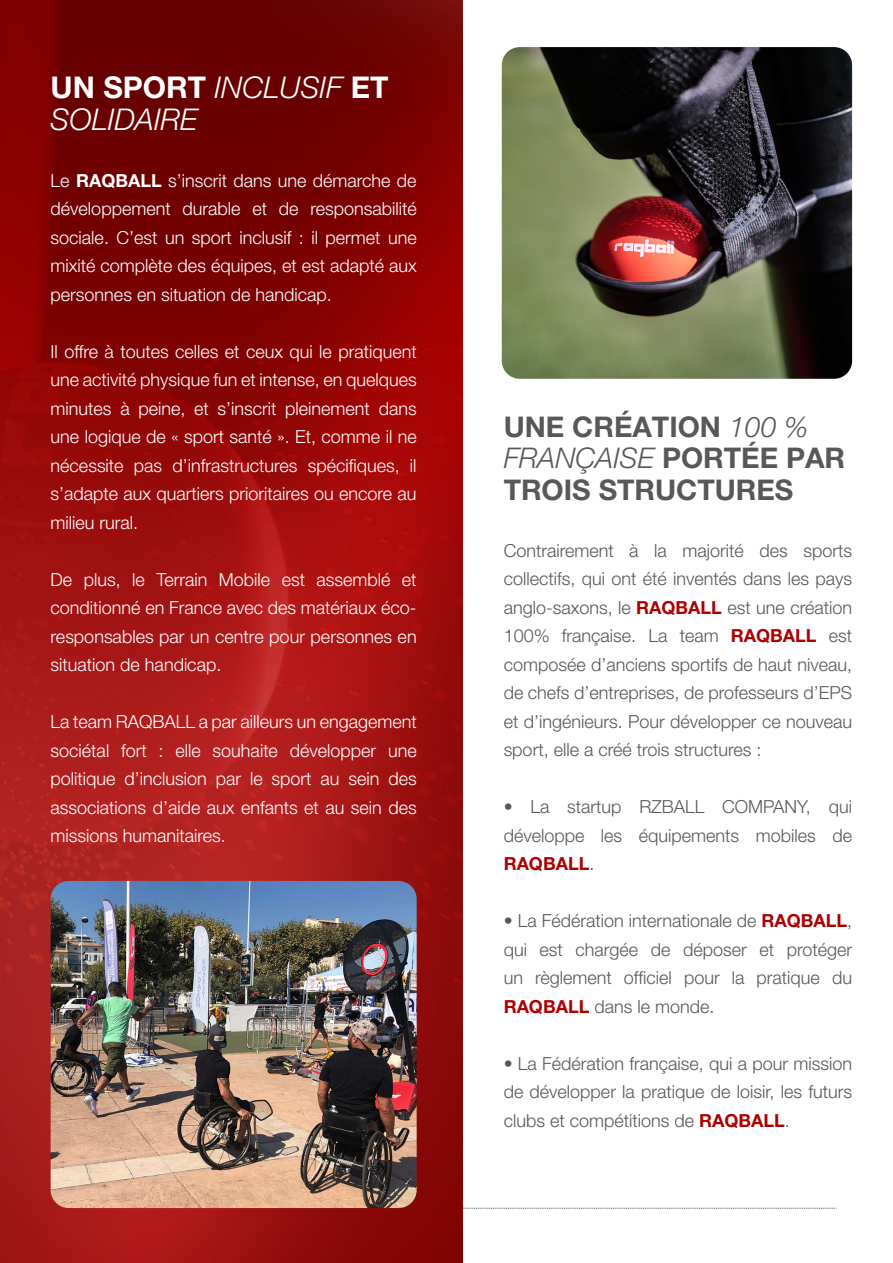
<style>
.page{position:relative;width:893px;height:1263px;background:#fff}
.page>*{position:absolute;margin:0;border:0;box-sizing:border-box;transform-origin:0 0}
.t1{font:italic 300 30px/31.5px "Helvetica Neue LT Pro";color:#fff}
.t2{font:700 28.5px/31.5px "Helvetica Neue LT Pro";color:#57585a}
.t3{font:300 18px/28.5px "Helvetica Neue LT Pro";color:#fff;text-align:justify}
.t4{font:300 18px/28.5px "Helvetica Neue LT Pro";color:#57585a;text-align:justify}
.s1{font-weight:700;font-style:normal}
.s2{font-weight:700}
.s3{font-weight:300;font-style:italic}
.s4{font-weight:700;color:#ad0000}
</style>
<div class="page">
<svg style="left:462px;top:1208px;width:374px;height:1px"></svg>
<img style="left:502px;top:47px;width:350px;height:332px">
<img style="left:0;top:0;width:462px;height:1263px">
<img style="left:51px;top:881px;width:366px;height:327px">
<p class="t1" style="left:51px;top:72px;width:339px"><span class="s1">UN SPORT</span> INCLUSIF <span class="s1">ET<br></span>SOLIDAIRE</p>
<p class="t3" style="left:51px;top:166px;width:368px">Le <span class="s2">RAQBALL</span> s’inscrit dans une démarche de développement durable et de responsabilité sociale. C’est un sport inclusif : il permet une mixité complète des équipes, et est adapté aux personnes en situation de handicap.</p>
<p class="t3" style="left:51px;top:337px;width:368px">Il offre à toutes celles et ceux qui le pratiquent une activité physique fun et intense, en quelques minutes à peine, et s’inscrit pleinement dans une logique de « sport santé ». Et, comme il ne nécessite pas d’infrastructures spécifiques, il s’adapte aux quartiers prioritaires ou encore au milieu rural.</p>
<p class="t3" style="left:51px;top:565px;width:367px">De plus, le Terrain Mobile est assemblé et conditionné en France avec des matériaux éco&shy;responsables par un centre pour personnes en situation de handicap.</p>
<p class="t3" style="left:51px;top:707px;width:368px">La team RAQBALL a par ailleurs un engagement sociétal fort : elle souhaite développer une politique d’inclusion par le sport au sein des associations d’aide aux enfants et au sein des missions humanitaires.</p>
<p class="t2" style="left:504px;top:410px;width:343px">UNE CRÉATION <span class="s3">100 %<br>FRANÇAISE</span> PORTÉE PAR<br>TROIS STRUCTURES</p>
<p class="t4" style="left:504px;top:536px;width:350px">Contrairement à la majorité des sports collectifs, qui ont été inventés dans les pays anglo-saxons, le <span class="s4">RAQBALL</span> est une création 100% française. La team <span class="s4">RAQBALL</span> est composée d’anciens sportifs de haut niveau, de chefs d’entreprises, de professeurs d’EPS et d’ingénieurs. Pour développer ce nouveau sport, elle a créé trois structures :</p>
<p class="t4" style="left:504px;top:792px;width:350px">• La startup RZBALL COMPANY, qui développe les équipements mobiles de <span class="s4">RAQBALL</span>.</p>
<p class="t4" style="left:504px;top:906px;width:350px">• La Fédération internationale de <span class="s4">RAQBALL</span>, qui est chargée de déposer et protéger un règlement officiel pour la pratique du <span class="s4">RAQBALL</span> dans le monde.</p>
<p class="t4" style="left:504px;top:1049px;width:350px">• La Fédération française, qui a pour mission de développer la pratique de loisir, les futurs clubs et compétitions de <span class="s4">RAQBALL</span>.</p>
</div>
